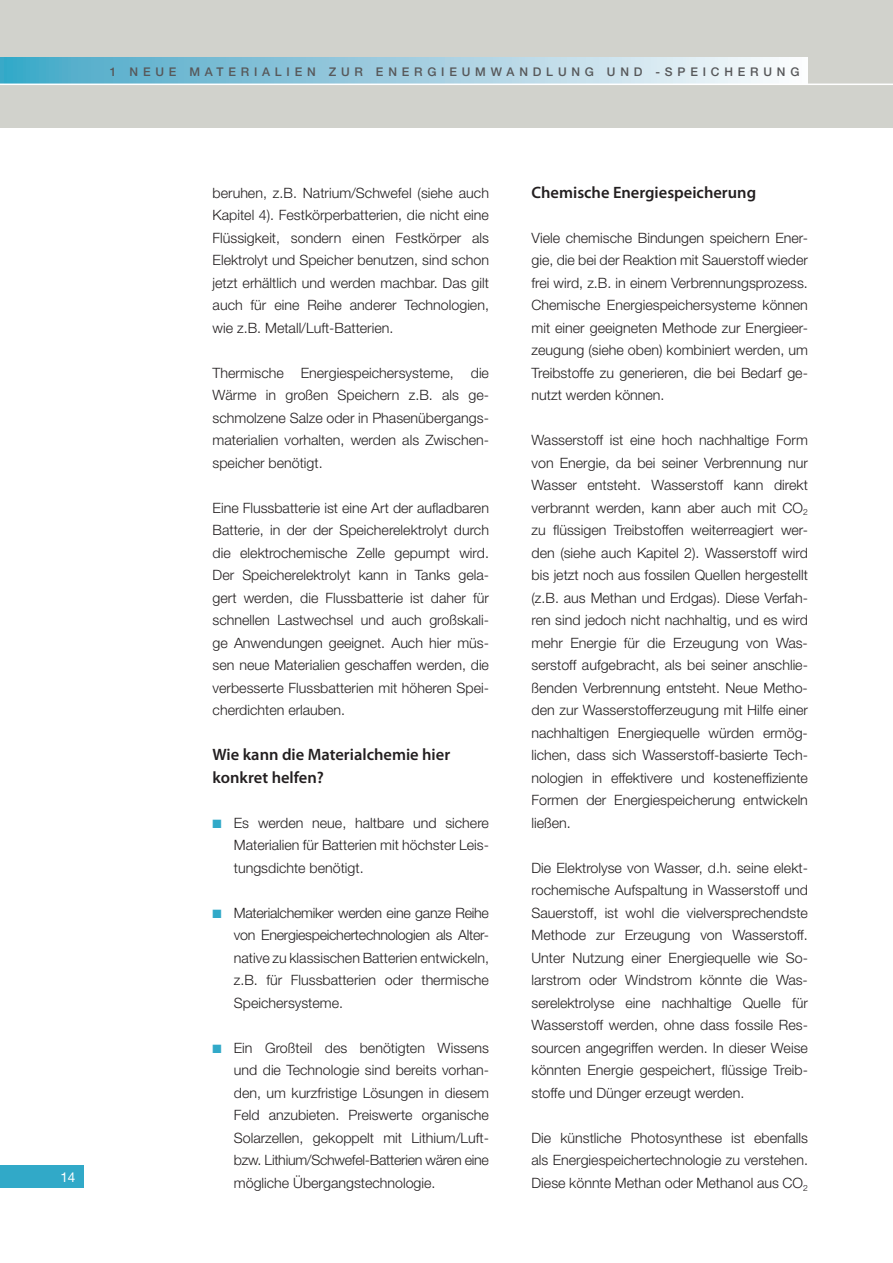
<style>
.page{position:relative;width:893px;height:1263px;background:#fff}
.page>*{position:absolute;margin:0;border:0;box-sizing:border-box;transform-origin:0 0}
.t1{font:600 16.5px/22.5px "Myriad Pro";color:#231f20}
.t2{font:300 14.25px/22.5px "Helvetica Neue";color:#231f20;text-align:justify}
.t3{font:13.5px "Helvetica Neue";color:#fff}
.t4{font:500 12px "Helvetica Neue";letter-spacing:.4em;color:#57585a}
.s1{color:#31a9c8}
</style>
<div class="page">
<div style="left:0;top:0;width:893px;height:128px;background:#d1d2cc"></div>
<svg style="left:0;top:57px;width:893px;height:28px;background:#a9d2e0"></svg>
<div style="left:0;top:1165px;width:84px;height:23px;background:#31a9c8"></div>
<p class="t4" style="left:110px;top:64px;width:691px">1 N EU E M ATERIALIEN ZU R ENERGIEU MWAND LU NG U ND -SPEIC HERU NG</p>
<p class="t3" style="left:60px;top:1169px;width:17px">14</p>
<p class="t2" style="left:213px;top:181px;width:278px">beruhen, z.B. Natrium/Schwefel (siehe auch Kapitel 4). Festkörperbatterien, die nicht eine Flüssigkeit, sondern einen Festkörper als Elektrolyt und Speicher benutzen, sind schon jetzt erhältlich und werden machbar. Das gilt auch für eine Reihe anderer Technologien, wie z.B. Metall/Luft-Batterien.</p>
<p class="t2" style="left:213px;top:361px;width:278px">Thermische Energiespeichersysteme, die Wärme in großen Speichern z.B. als ge&shy;schmolzene Salze oder in Phasenübergangs&shy;materialien vorhalten, werden als Zwischen&shy;speicher benötigt.</p>
<p class="t2" style="left:213px;top:496px;width:278px">Eine Flussbatterie ist eine Art der aufladbaren Batterie, in der der Speicherelektrolyt durch die elektrochemische Zelle gepumpt wird.<br>Der Speicherelektrolyt kann in Tanks gela&shy;gert werden, die Flussbatterie ist daher für schnellen Lastwechsel und auch großskali&shy;ge Anwendungen geeignet. Auch hier müs&shy;sen neue Materialien geschaffen werden, die verbesserte Flussbatterien mit höheren Spei&shy;cherdichten erlauben.</p>
<p class="t1" style="left:213px;top:743px;width:239px">Wie kann die Materialchemie hier konkret helfen?</p>
<p class="t2" style="left:234px;top:811px;width:257px;text-indent:-21px"><span class="s1">■</span> Es werden neue, haltbare und sichere Materialien für Batterien mit höchster Leis&shy;tungsdichte benötigt.</p>
<p class="t2" style="left:234px;top:901px;width:257px;text-align:left;text-indent:-21px"><span class="s1">■</span> Materialchemiker werden eine ganze Reihe von Energiespeichertechnologien als Alter&shy;native zu klassischen Batterien entwickeln, z.B. für Flussbatterien oder thermische Speichersysteme.</p>
<p class="t2" style="left:234px;top:1036px;width:257px;text-indent:-21px"><span class="s1">■</span> Ein Großteil des benötigten Wissens und die Technologie sind bereits vorhan&shy;den, um kurzfristige Lösungen in diesem Feld anzubieten. Preiswerte organische Solarzellen, gekoppelt mit Lithium/Luft&shy;bzw. Lithium/Schwefel-Batterien wären eine mögliche Übergangstechnologie.</p>
<p class="t1" style="left:531px;top:180px;width:226px">Chemische Energiespeicherung</p>
<p class="t2" style="left:531px;top:226px;width:278px">Viele chemische Bindungen speichern Ener&shy;gie, die bei der Reaktion mit Sauerstoff wieder frei wird, z.B. in einem Verbrennungsprozess.<br>Chemische Energiespeichersysteme können mit einer geeigneten Methode zur Energieer&shy;zeugung (siehe oben) kombiniert werden, um Treibstoffe zu generieren, die bei Bedarf ge&shy;nutzt werden können.</p>
<p class="t2" style="left:531px;top:428px;width:278px">Wasserstoff ist eine hoch nachhaltige Form von Energie, da bei seiner Verbrennung nur Wasser entsteht. Wasserstoff kann direkt verbrannt werden, kann aber auch mit CO<sub>2 </sub>zu flüssigen Treibstoffen weiterreagiert wer&shy;den (siehe auch Kapitel 2). Wasserstoff wird bis jetzt noch aus fossilen Quellen hergestellt (z.B. aus Methan und Erdgas). Diese Verfah&shy;ren sind jedoch nicht nachhaltig, und es wird mehr Energie für die Erzeugung von Was&shy;serstoff aufgebracht, als bei seiner anschlie&shy;ßenden Verbrennung entsteht. Neue Metho&shy;den zur Wasserstofferzeugung mit Hilfe einer nachhaltigen Energiequelle würden ermög&shy;lichen, dass sich Wasserstoff-basierte Tech&shy;nologien in effektivere und kosteneffiziente Formen der Energiespeicherung entwickeln ließen.</p>
<p class="t2" style="left:531px;top:856px;width:278px">Die Elektrolyse von Wasser, d.h. seine elekt&shy;rochemische Aufspaltung in Wasserstoff und Sauerstoff, ist wohl die vielversprechendste Methode zur Erzeugung von Wasserstoff.<br>Unter Nutzung einer Energiequelle wie So&shy;larstrom oder Windstrom könnte die Was&shy;serelektrolyse eine nachhaltige Quelle für Wasserstoff werden, ohne dass fossile Res&shy;sourcen angegriffen werden. In dieser Weise könnten Energie gespeichert, flüssige Treib&shy;stoffe und Dünger erzeugt werden.</p>
<p class="t2" style="left:531px;top:1126px;width:278px">Die künstliche Photosynthese ist ebenfalls als Energiespeichertechnologie zu verstehen.<br>Diese könnte Methan oder Methanol aus CO<sub>2</sub></p>
</div>
